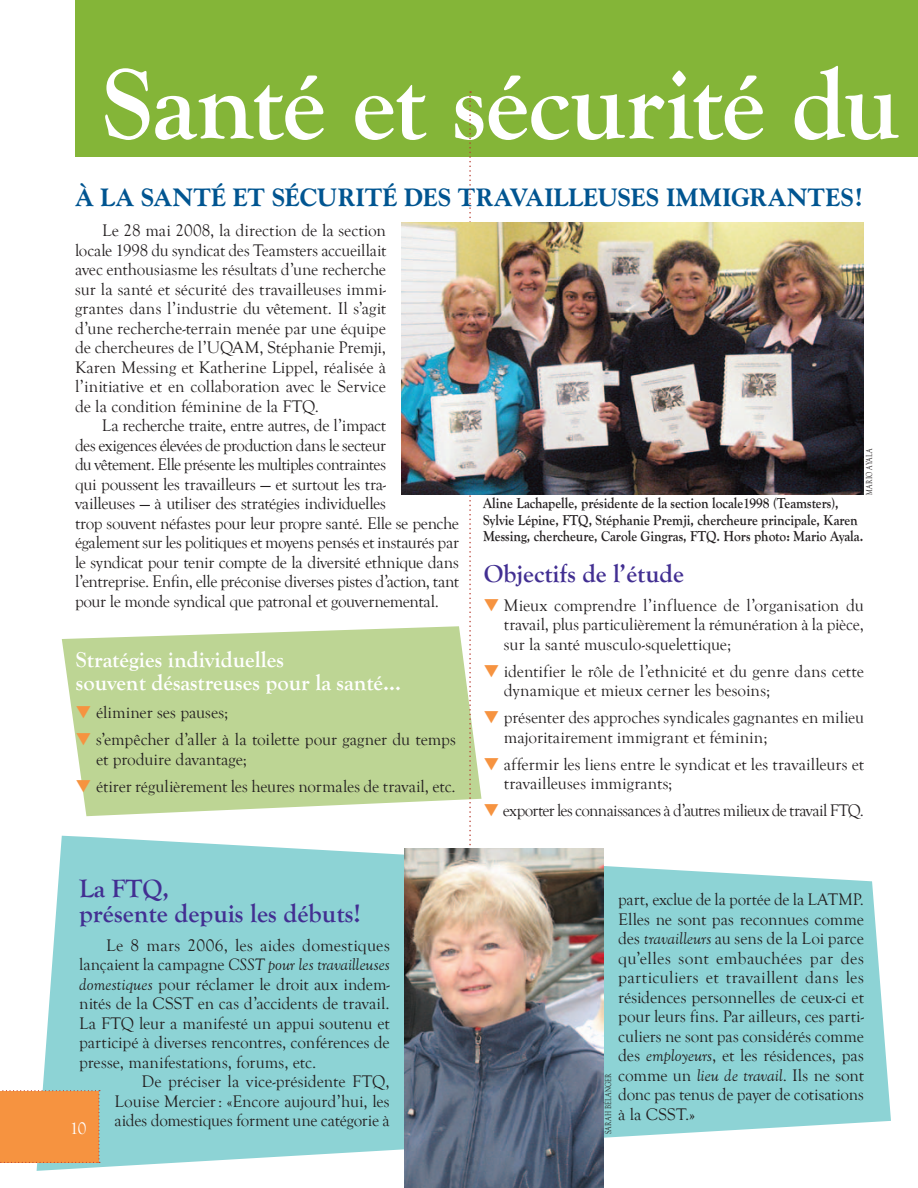
<style>
.page{position:relative;width:918px;height:1188px;background:#fff}
.page>*{position:absolute;margin:0;border:0;box-sizing:border-box;transform-origin:0 0}
.t1{font:700 103.5px "Goudy Old Style T";color:#fff}
.t2{font:700 26.1px/25.5px "Goudy Old Style T";color:#422f92}
.t3{font:800 25.5px "Goudy";letter-spacing:.005em;color:#015591;scale:.95 1}
.t4{font:700 25.5px "Goudy Old Style T";color:#422f92}
.t5{font:700 22.5px/22.5px "Goudy Old Style T";color:#fff}
.t6{font:17.25px/19.5px "Goudy Old Style T";letter-spacing:-.015em;color:#231f20;text-align:justify}
.t7{font:17.25px/19.5px "Goudy Old Style T";letter-spacing:.005em;color:#231f20}
.t8{font:17.25px "Goudy Old Style T";letter-spacing:-.035em;color:#231f20}
.t9{font:italic 17.25px "Goudy Old Sty T";letter-spacing:-.005em;color:#231f20}
.t10{font:17.25px "Goudy Old Style T";letter-spacing:.01em;color:#231f20}
.t11{font:17.25px "Goudy Old Style T";color:#fff}
.t12{font:700 15px/16.5px "Goudy Old Style T";color:#231f20;scale:.9 1}
.t13{font:9px "Goudy Old Style T";letter-spacing:.04em;color:#231f20;scale:.75 1}
.s1{color:#f69340}
.s2{font-family:"Goudy Old Style T";font-style:normal}
.s3{font-family:"Goudy Old Sty T";font-style:italic}
</style>
<div class="page">
<svg style="left:62px;top:626px;width:420px;height:190px;background:#c5daa1"></svg>
<svg style="left:37px;top:836px;width:854px;height:335px;fill:#8dd3d5"></svg>
<div style="left:75px;top:0;width:843px;height:157px;background:#84b538"></div>
<svg style="left:469px;top:91px;width:2px;height:758px"></svg>
<div style="left:0;top:1090px;width:100px;height:73px;background:#f69340"></div>
<img style="left:405px;top:849px;width:198px;height:339px">
<img style="left:401px;top:223px;width:463px;height:272px">
<h1 class="t1" style="left:102px;top:47px;width:799px">Santé et sécurité du</h1>
<h3 class="t3" style="left:75px;top:182px;width:831px">À LA SANTÉ ET SÉCURITÉ DES TRAVAILLEUSES IMMIGRANTES!</h3>
<p class="t6" style="left:75px;top:221px;width:313px;text-indent:27px">Le 28 mai 2008, la direction de la section locale 1998 du syndicat des Teamsters accueillait avec enthousiasme les résultats d’une recherche sur la santé et sécurité des travailleuses immi&shy;grantes dans l’industrie du vêtement. Il s’agit d’une recherche-terrain menée par une équipe de chercheures de l’UQAM , Stéphanie Premji, Karen Messing et Katherine Lippel, réalisée à l’initiative et en collaboration avec le Service de la condition féminine de la FTQ.</p>
<p class="t6" style="left:75px;top:416px;width:386px;text-align:left;text-indent:27px">La recherche traite, entre autres, de l’impact<br>des exigences élevées de production dans le secteur<br>du vêtement. Elle présente les multiples contraintes<br>qui poussent les travailleurs — et surtout les tra-<br>vailleuses — à utiliser des stratégies individuelles<br>trop souvent néfastes pour leur propre santé. Elle se penche également sur les politiques et moyens pensés et instaurés par le syndicat pour tenir compte de la diversité ethnique dans l’entreprise. Enfin, elle préconise diverses pistes d’action, tant pour le monde syndical que patronal et gouvernemental.</p>
<h3 class="t5" style="left:76px;top:649px;width:327px">Stratégies individuelles<br>souvent désastreuses pour la santé…</h3>
<p class="t6" style="left:76px;top:703px;width:154px"><span class="s1">▼</span> éliminer ses pauses;</p>
<p class="t6" style="left:96px;top:730px;width:361px;text-indent:-20px"><span class="s1">▼</span> s’empêcher d’aller à la toilette pour gagner du temps et produire davantage;</p>
<p class="t6" style="left:76px;top:777px;width:381px"><span class="s1">▼</span> étirer régulièrement les heures normales de travail, etc.</p>
<h2 class="t2" style="left:79px;top:876px;width:283px">La FTQ,<br>présente depuis les débuts!</h2>
<p class="t10" style="left:106px;top:935px;width:285px">Le 8 mars 2006, les aides domestiques</p>
<p class="t9" style="left:79px;top:955px;width:312px"><span class="s2">lançaient la campagne</span> CSST pour les travailleuses</p>
<p class="t6" style="left:79px;top:975px;width:312px"><span class="s3">domestiques</span> pour réclamer le droit aux indem&shy;nités de la CSST en cas d’accidents de travail.<br>La FTQ leur a manifesté un appui soutenu et participé à diverses rencontres, conférences de presse, manifestations, forums, etc.</p>
<p class="t6" style="left:115px;top:1072px;width:277px;text-indent:27px">De préciser la vice-présidente FTQ, Louise Mercier: «Encore aujourd’hui, les aides domestiques forment une catégorie à</p>
<p class="t11" style="left:70px;top:1119px;width:18px">10</p>
<p class="t13" style="left:864px;top:495px;width:64px;rotate:-90deg">mario ayala</p>
<p class="t12" style="left:483px;top:495px;width:424px">Aline Lachapelle, présidente de la section locale1998 (Teamsters),<br>Sylvie Lépine, FTQ, Stéphanie Premji, chercheure principale, Karen<br>Messing, chercheure, Carole Gingras, FTQ. Hors photo: Mario Ayala.</p>
<h3 class="t4" style="left:484px;top:560px;width:202px">Objectifs de l’étude</h3>
<p class="t6" style="left:504px;top:596px;width:361px;text-indent:-20px"><span class="s1">▼</span> Mieux comprendre l’influence de l’organisation du travail, plus particulièrement la rémunération à la pièce, sur la santé musculo-squelettique;</p>
<p class="t6" style="left:504px;top:662px;width:362px;text-indent:-20px"><span class="s1">▼</span> identifier le rôle de l’ethnicité et du genre dans cette dynamique et mieux cerner les besoins;</p>
<p class="t6" style="left:504px;top:708px;width:362px;text-indent:-20px"><span class="s1">▼</span> présenter des approches syndicales gagnantes en milieu majoritairement immigrant et féminin;</p>
<p class="t7" style="left:504px;top:755px;width:362px;text-indent:-20px"><span class="s1">▼</span> affermir les liens entre le syndicat et les travailleurs et travailleuses immigrants;</p>
<p class="t8" style="left:484px;top:801px;width:382px"><span class="s1">▼</span> exporter les connaissances à d’autres milieux de travail FTQ.</p>
<p class="t6" style="left:618px;top:890px;width:247px">part, exclue de la portée de la LATMP.<br>Elles ne sont pas reconnues comme des <span class="s3">travailleurs</span> au sens de la Loi parce qu’elles sont embauchées par des particuliers et travaillent dans les résidences personnelles de ceux-ci et pour leurs fins. Par ailleurs, ces parti&shy;culiers ne sont pas considérés comme des <span class="s3">employeurs</span>, et les résidences, pas comme un <span class="s3">lieu de travail</span>. Ils ne sont donc pas tenus de payer de cotisations à la CSST.»</p>
<p class="t13" style="left:603px;top:1134px;width:80px;rotate:-90deg">Sarah Bélan ger</p>
</div>
